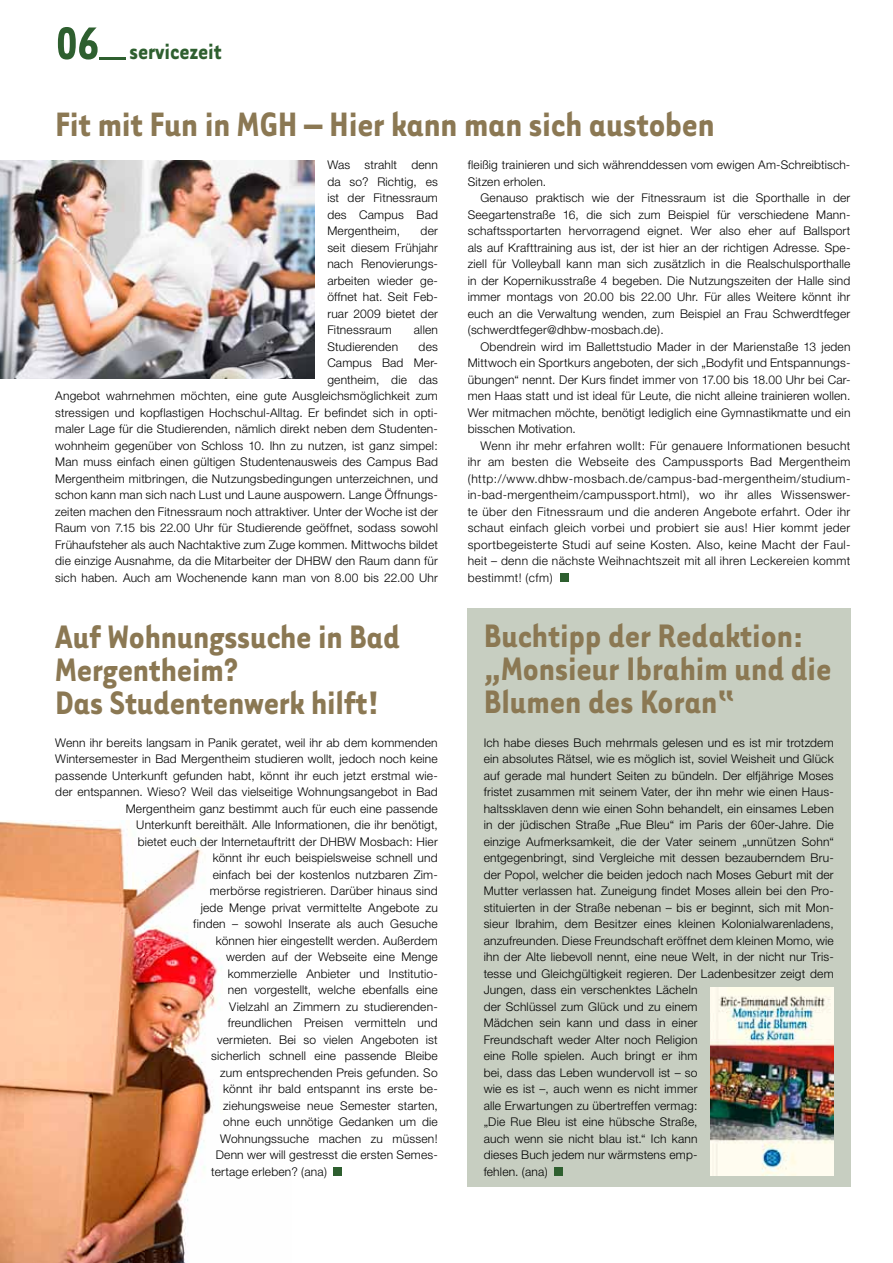
<style>
.page{position:relative;width:893px;height:1263px;background:#fff}
.page>*{position:absolute;margin:0;border:0;box-sizing:border-box;transform-origin:0 0}
.t1{font:700 39px "Tarzana Narrow";letter-spacing:-.005em;color:#8b7853}
.t2{font:700 37.5px/33px "Tarzana Narrow";letter-spacing:-.005em;color:#8b7853}
.t3{font:700 25.5px "Tarzana Narrow";color:#2e5f2f}
.t4{font:300 12px/16.5px "Helvetica Neue";letter-spacing:.015em;color:#000;text-align:justify}
.t5{font:300 12px "Helvetica Neue";letter-spacing:.04em;color:#000}
.s1{font-size:52.5px}
</style>
<div class="page">
<div style="left:467px;top:608px;width:383px;height:578px;background:#c7cec1"></div>
<img style="left:0;top:161px;width:315px;height:218px">
<img style="left:710px;top:988px;width:124px;height:188px">
<img style="left:0;top:820px;width:222px;height:443px">
<div style="left:334px;top:1167px;width:8px;height:9px;background:#2e5f2f"></div>
<div style="left:560px;top:573px;width:8px;height:9px;background:#2e5f2f"></div>
<div style="left:554px;top:1167px;width:9px;height:9px;background:#2e5f2f"></div>
<p class="t3" style="left:55px;top:35px;width:168px"><span class="s1">06_</span>servicezeit</p>
<p class="t1" style="left:55px;top:100px;width:661px">Fit mit Fun in MGH – Hier kann man sich austoben</p>
<p class="t4" style="left:327px;top:156px;width:112px">Was strahlt denn da so? Richtig, es ist der Fitnessraum des Campus Bad Mergentheim,</p>
<p class="t4" style="left:327px;top:222px;width:112px;text-indent:93px">der seit diesem Frühjahr nach Renovierungs&shy;arbeiten wieder ge&shy;öffnet hat. Seit Feb&shy;ruar 2009 bietet der Fitnessraum</p>
<p class="t4" style="left:414px;top:321px;width:26px">allen</p>
<p class="t4" style="left:327px;top:338px;width:72px">Studierenden</p>
<p class="t4" style="left:55px;top:338px;width:384px;text-align:right">des<br>Campus Bad Mer-<br>gentheim, die das<br>Angebot wahrnehmen möchten, eine gute Ausgleichsmöglichkeit zum stressigen und kopflastigen Hochschul-Alltag. Er befindet sich in opti&shy;maler Lage für die Studierenden, nämlich direkt neben dem Studenten&shy;wohnheim gegenüber von Schloss 10. Ihn zu nutzen, ist ganz simpel:<br>Man muss einfach einen gültigen Studentenausweis des Campus Bad Mergentheim mitbringen, die Nutzungsbedingungen unterzeichnen, und schon kann man sich nach Lust und Laune auspowern. Lange Öffnungs&shy;zeiten machen den Fitnessraum noch attraktiver. Unter der Woche ist der Raum von 7.15 bis 22.00 Uhr für Studierende geöffnet, sodass sowohl Frühaufsteher als auch Nachtaktive zum Zuge kommen. Mittwochs bildet die einzige Ausnahme, da die Mitarbeiter der DHBW den Raum dann für sich haben. Auch am Wochenende kann man von 8.00 bis 22.00 Uhr</p>
<p class="t4" style="left:468px;top:156px;width:384px">fleißig trainieren und sich währenddessen vom ewigen Am-Schreibtisch-</p>
<p class="t4" style="left:468px;top:173px;width:80px">Sitzen erholen.</p>
<p class="t4" style="left:480px;top:189px;width:371px">Genauso praktisch wie der Fitnessraum ist die Sporthalle in der</p>
<p class="t4" style="left:468px;top:206px;width:384px">Seegartenstraße 16, die sich zum Beispiel für verschiedene Mann-</p>
<p class="t4" style="left:468px;top:222px;width:384px">schaftssportarten hervorragend eignet. Wer also eher auf Ballsport</p>
<p class="t4" style="left:468px;top:239px;width:384px">als auf Krafttraining aus ist, der ist hier an der richtigen Adresse. Spe-</p>
<p class="t4" style="left:468px;top:255px;width:384px">ziell für Volleyball kann man sich zusätzlich in die Realschulsporthalle</p>
<p class="t4" style="left:468px;top:272px;width:384px">in der Kopernikusstraße 4 begeben. Die Nutzungszeiten der Halle sind</p>
<p class="t4" style="left:468px;top:288px;width:384px">immer montags von 20.00 bis 22.00 Uhr. Für alles Weitere könnt ihr</p>
<p class="t4" style="left:468px;top:305px;width:384px">euch an die Verwaltung wenden, zum Beispiel an Frau Schwerdtfeger</p>
<p class="t4" style="left:468px;top:321px;width:197px">(schwerdtfeger@dhbw-mosbach.de).</p>
<p class="t4" style="left:480px;top:338px;width:371px">Obendrein wird im Ballettstudio Mader in der Marienstaße 13 jeden</p>
<p class="t4" style="left:468px;top:354px;width:384px">Mittwoch ein Sportkurs angeboten, der sich „Bodyfit und Entspannungs-</p>
<p class="t4" style="left:468px;top:371px;width:384px">übungen“ nennt. Der Kurs findet immer von 17.00 bis 18.00 Uhr bei Car-</p>
<p class="t4" style="left:468px;top:387px;width:384px">men Haas statt und ist ideal für Leute, die nicht alleine trainieren wollen.</p>
<p class="t4" style="left:468px;top:404px;width:384px">Wer mitmachen möchte, benötigt lediglich eine Gymnastikmatte und ein</p>
<p class="t4" style="left:468px;top:420px;width:110px">bisschen Motivation.</p>
<p class="t4" style="left:480px;top:437px;width:371px">Wenn ihr mehr erfahren wollt: Für genauere Informationen besucht</p>
<p class="t4" style="left:468px;top:453px;width:384px">ihr am besten die Webseite des Campussports Bad Mergentheim</p>
<p class="t5" style="left:468px;top:471px;width:384px">(http://www.dhbw-mosbach.de/campus-bad-mergentheim/studium-</p>
<p class="t4" style="left:468px;top:486px;width:384px">in-bad-mergentheim/campussport.html), wo ihr alles Wissenswer-</p>
<p class="t4" style="left:468px;top:503px;width:384px">te über den Fitnessraum und die anderen Angebote erfahrt. Oder ihr</p>
<p class="t4" style="left:468px;top:519px;width:384px">schaut einfach gleich vorbei und probiert sie aus! Hier kommt jeder</p>
<p class="t4" style="left:468px;top:536px;width:384px">sportbegeisterte Studi auf seine Kosten. Also, keine Macht der Faul-</p>
<p class="t4" style="left:468px;top:552px;width:384px">heit – denn die nächste Weihnachtszeit mit all ihren Leckereien kommt</p>
<p class="t4" style="left:468px;top:569px;width:86px">bestimmt! (cfm)</p>
<p class="t2" style="left:55px;top:618px;width:346px">Auf Wohnungssuche in Bad<br>Mergentheim?<br>Das Studentenwerk hilft!</p>
<p class="t2" style="left:484px;top:617px;width:349px">Buchtipp der Redaktion: „Monsieur Ibrahim und die<br>Blumen des Koran“</p>
<p class="t4" style="left:55px;top:734px;width:384px">Wenn ihr bereits langsam in Panik geratet, weil ihr ab dem kommenden</p>
<p class="t4" style="left:55px;top:750px;width:384px">Wintersemester in Bad Mergentheim studieren wollt, jedoch noch keine</p>
<p class="t4" style="left:55px;top:767px;width:384px">passende Unterkunft gefunden habt, könnt ihr euch jetzt erstmal wie-</p>
<p class="t4" style="left:55px;top:783px;width:384px">der entspannen. Wieso? Weil das vielseitige Wohnungsangebot in Bad</p>
<p class="t4" style="left:126px;top:800px;width:313px">Mergentheim ganz bestimmt auch für euch eine passende</p>
<p class="t4" style="left:136px;top:816px;width:303px">Unterkunft bereithält. Alle Informationen, die ihr benötigt,</p>
<p class="t4" style="left:138px;top:833px;width:302px">bietet euch der Internetauftritt der DHBW Mosbach: Hier</p>
<p class="t4" style="left:213px;top:849px;width:226px">könnt ihr euch beispielsweise schnell und</p>
<p class="t4" style="left:213px;top:866px;width:226px">einfach bei der kostenlos nutzbaren Zim-</p>
<p class="t4" style="left:210px;top:882px;width:229px">merbörse registrieren. Darüber hinaus sind</p>
<p class="t4" style="left:201px;top:899px;width:238px">jede Menge privat vermittelte Angebote zu</p>
<p class="t4" style="left:193px;top:915px;width:246px">finden – sowohl Inserate als auch Gesuche</p>
<p class="t4" style="left:216px;top:932px;width:223px">können hier eingestellt werden. Außerdem</p>
<p class="t4" style="left:226px;top:948px;width:213px">werden auf der Webseite eine Menge</p>
<p class="t4" style="left:228px;top:965px;width:211px">kommerzielle Anbieter und Institutio-</p>
<p class="t4" style="left:228px;top:981px;width:211px">nen vorgestellt, welche ebenfalls eine</p>
<p class="t4" style="left:229px;top:998px;width:210px">Vielzahl an Zimmern zu studierenden-</p>
<p class="t4" style="left:228px;top:1014px;width:211px">freundlichen Preisen vermitteln und</p>
<p class="t4" style="left:217px;top:1031px;width:222px">vermieten. Bei so vielen Angeboten ist</p>
<p class="t4" style="left:211px;top:1047px;width:228px">sicherlich schnell eine passende Bleibe</p>
<p class="t4" style="left:220px;top:1064px;width:219px">zum entsprechenden Preis gefunden. So</p>
<p class="t4" style="left:223px;top:1080px;width:216px">könnt ihr bald entspannt ins erste be-</p>
<p class="t4" style="left:223px;top:1097px;width:216px">ziehungsweise neue Semester starten,</p>
<p class="t4" style="left:223px;top:1113px;width:216px">ohne euch unnötige Gedanken um die</p>
<p class="t4" style="left:220px;top:1130px;width:219px">Wohnungssuche machen zu müssen!</p>
<p class="t4" style="left:216px;top:1146px;width:223px">Denn wer will gestresst die ersten Semes-</p>
<p class="t4" style="left:211px;top:1163px;width:117px">tertage erleben? (ana)</p>
<p class="t4" style="left:484px;top:734px;width:352px;text-align:left">Ich habe dieses Buch mehrmals gelesen und es ist mir trotzdem ein absolutes Rätsel, wie es möglich ist, soviel Weisheit und Glück auf gerade mal hundert Seiten zu bündeln. Der elfjährige Moses fristet zusammen mit seinem Vater, der ihn mehr wie einen Haus&shy;haltssklaven denn wie einen Sohn behandelt, ein einsames Leben in der jüdischen Straße „Rue Bleu“ im Paris der 60er-Jahre. Die einzige Aufmerksamkeit, die der Vater seinem „unnützen Sohn“ entgegenbringt, sind Vergleiche mit dessen bezauberndem Bru&shy;der Popol, welcher die beiden jedoch nach Moses Geburt mit der Mutter verlassen hat. Zuneigung findet Moses allein bei den Pro&shy;stituierten in der Straße nebenan – bis er beginnt, sich mit Mon&shy;sieur Ibrahim, dem Besitzer eines kleinen Kolonialwarenladens, anzufreunden. Diese Freundschaft eröffnet dem kleinen Momo, wie ihn der Alte liebevoll nennt, eine neue Welt, in der nicht nur Tris&shy;tesse und Gleichgültigkeit regieren. Der Ladenbesitzer zeigt dem Jungen, dass ein verschenktes Lächeln<br>der Schlüssel zum Glück und zu einem<br>Mädchen sein kann und dass in einer<br>Freundschaft weder Alter noch Religion<br>eine Rolle spielen. Auch bringt er ihm<br>bei, dass das Leben wundervoll ist – so<br>wie es ist –, auch wenn es nicht immer<br>alle Erwartungen zu übertreffen vermag:<br>„Die Rue Bleu ist eine hübsche Straße,<br>auch wenn sie nicht blau ist.“ Ich kann<br>dieses Buch jedem nur wärmstens emp-<br>fehlen. (ana)</p>
</div>
